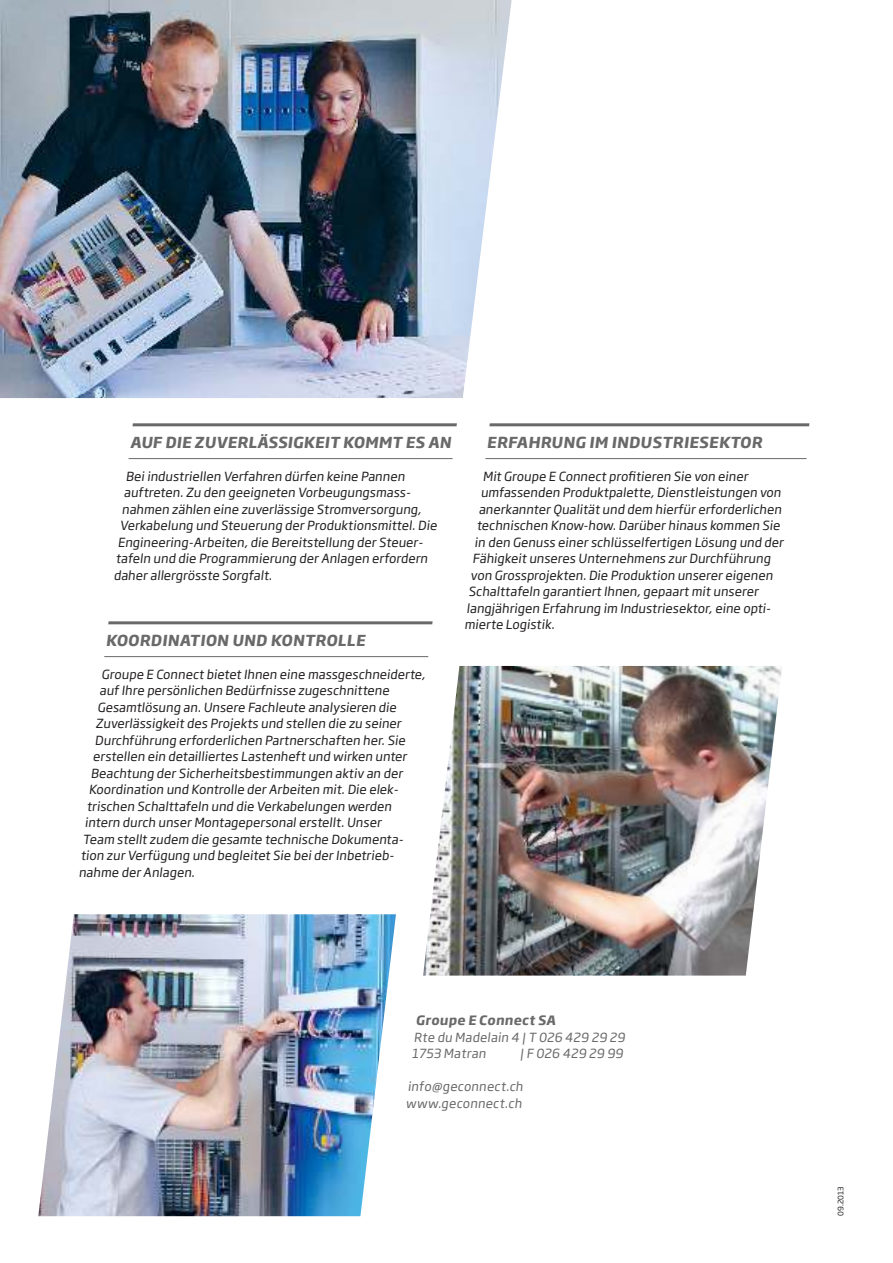
<style>
.page{position:relative;width:893px;height:1263px;background:#fff}
.page>*{position:absolute;margin:0;border:0;box-sizing:border-box;transform-origin:0 0}
.t1{font:700 15px "Soho Gothic Pro";color:#69696a}
.t2{font:700 12.75px "Soho Gothic Pro";color:#69696a}
.t3{font:12.45px "Soho Gothic Pro";color:#221f1f}
.t4{font:12.45px/16.5px "Soho Gothic Pro";color:#69696a}
.t5{font:7.5px "Soho Gothic Pro";color:#221f1f}
</style>
<div class="page">
<hr style="left:133px;top:423px;width:324px;height:3px;background:#69696a">
<hr style="left:129px;top:458px;width:324px;height:1px;background:#69696a">
<hr style="left:108px;top:621px;width:324px;height:3px;background:#69696a">
<hr style="left:104px;top:656px;width:324px;height:1px;background:#69696a">
<hr style="left:490px;top:423px;width:319px;height:3px;background:#69696a">
<hr style="left:485px;top:458px;width:322px;height:1px;background:#69696a">
<img style="left:38px;top:914px;width:358px;height:302px">
<img style="left:423px;top:666px;width:359px;height:309px">
<img style="left:0;top:0;width:512px;height:398px">
<p class="t1" style="left:130px;top:434px;width:325px">AUF DIE ZUVERLÄSSIGKEIT KOMMT ES AN</p>
<p class="t3" style="left:126px;top:471px;width:282px">Bei industriellen Verfahren dürfen keine Pannen</p>
<p class="t3" style="left:124px;top:487px;width:290px">auftreten. Zu den geeigneten Vorbeugungsmass-</p>
<p class="t3" style="left:122px;top:504px;width:303px">nahmen zählen eine zuverlässige Stromversorgung,</p>
<p class="t3" style="left:120px;top:520px;width:320px">Verkabelung und Steuerung der Produktionsmittel. Die</p>
<p class="t3" style="left:118px;top:537px;width:308px">Engineering-Arbeiten, die Bereitstellung der Steuer-</p>
<p class="t3" style="left:116px;top:553px;width:315px">tafeln und die Programmierung der Anlagen erfordern</p>
<p class="t3" style="left:114px;top:570px;width:161px">daher allergrösste Sorgfalt.</p>
<p class="t1" style="left:106px;top:632px;width:263px">KOORDINATION UND KONTROLLE</p>
<p class="t3" style="left:102px;top:669px;width:327px">Groupe E Connect bietet Ihnen eine massgeschneiderte,</p>
<p class="t3" style="left:100px;top:685px;width:293px">auf Ihre persönlichen Bedürfnisse zugeschnittene</p>
<p class="t3" style="left:97px;top:702px;width:302px">Gesamtlösung an. Unsere Fachleute analysieren die</p>
<p class="t3" style="left:95px;top:718px;width:309px">Zuverlässigkeit des Projekts und stellen die zu seiner</p>
<p class="t3" style="left:95px;top:735px;width:313px">Durchführung erforderlichen Partnerschaften her. Sie</p>
<p class="t3" style="left:93px;top:751px;width:317px">erstellen ein detailliertes Lastenheft und wirken unter</p>
<p class="t3" style="left:91px;top:768px;width:315px">Beachtung der Sicherheitsbestimmungen aktiv an der</p>
<p class="t3" style="left:89px;top:784px;width:313px">Koordination und Kontrolle der Arbeiten mit. Die elek-</p>
<p class="t3" style="left:87px;top:801px;width:308px">trischen Schalttafeln und die Verkabelungen werden</p>
<p class="t3" style="left:85px;top:817px;width:300px">intern durch unser Montagepersonal erstellt. Unser</p>
<p class="t3" style="left:83px;top:834px;width:324px">Team stellt zudem die gesamte technische Dokumenta-</p>
<p class="t3" style="left:81px;top:850px;width:316px">tion zur Verfügung und begleitet Sie bei der Inbetrieb-</p>
<p class="t3" style="left:79px;top:867px;width:119px">nahme der Anlagen.</p>
<p class="t1" style="left:487px;top:434px;width:279px">ERFAHRUNG IM INDUSTRIESEKTOR</p>
<p class="t3" style="left:483px;top:471px;width:268px">Mit Groupe E Connect profitieren Sie von einer</p>
<p class="t3" style="left:481px;top:487px;width:303px">umfassenden Produktpalette, Dienstleistungen von</p>
<p class="t3" style="left:479px;top:504px;width:306px">anerkannter Qualität und dem hierfür erforderlichen</p>
<p class="t3" style="left:477px;top:520px;width:307px">technischen Know-how. Darüber hinaus kommen Sie</p>
<p class="t3" style="left:475px;top:537px;width:312px">in den Genuss einer schlüsselfertigen Lösung und der</p>
<p class="t3" style="left:473px;top:553px;width:301px">Fähigkeit unseres Unternehmens zur Durchführung</p>
<p class="t3" style="left:471px;top:570px;width:305px">von Grossprojekten. Die Produktion unserer eigenen</p>
<p class="t3" style="left:469px;top:586px;width:293px">Schalttafeln garantiert Ihnen, gepaart mit unserer</p>
<p class="t3" style="left:467px;top:603px;width:307px">langjährigen Erfahrung im Industriesektor, eine opti-</p>
<p class="t3" style="left:464px;top:619px;width:93px">mierte Logistik.</p>
<p class="t2" style="left:416px;top:1013px;width:143px">Groupe E Connect SA</p>
<p class="t4" style="left:412px;top:1030px;width:216px">Rte du Madelain 4 | T 026 429 29 29<br>1753 Matran</p>
<p class="t4" style="left:520px;top:1046px;width:106px">| F 026 429 29 99</p>
<p class="t4" style="left:406px;top:1079px;width:120px">info@geconnect.ch www.geconnect.ch</p>
<p class="t5" style="left:838px;top:1216px;width:31px;rotate:-90deg">09.2013</p>
</div>
